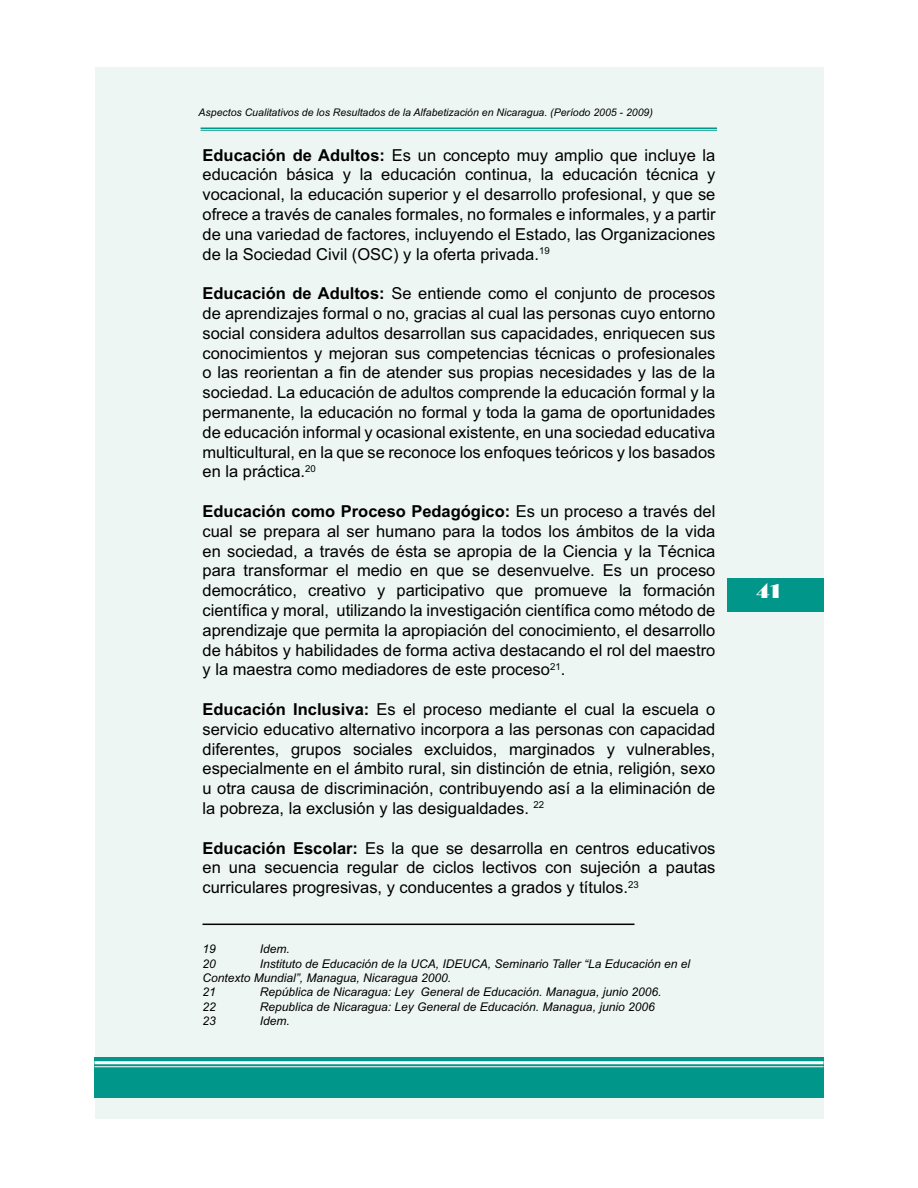
<style>
.page{position:relative;width:918px;height:1188px;background:#fff}
.page>*{position:absolute;margin:0;border:0;box-sizing:border-box;transform-origin:0 0}
.t1{font:21px "Broadway";color:#fff}
.t2{font:16.5px/19.8px "Arial";color:#000;text-align:justify}
.t3{font:italic 12px/14.4px "Arial";color:#000}
.t4{font:italic 10.5px "Arial";color:#000}
.s1{font-weight:700}
</style>
<div class="page">
<div style="left:95px;top:68px;width:729px;height:1051px;background:#eef6f4"></div>
<div style="left:94px;top:1058px;width:730px;height:40px;background:#00978a"></div>
<hr style="left:94px;top:1061px;width:730px;height:3px;background:#fff">
<hr style="left:94px;top:1066px;width:730px;height:1px;background:#fff">
<div style="left:727px;top:578px;width:97px;height:34px;background:#00978a"></div>
<hr style="left:201px;top:128px;width:516px;height:1px;background:#00978a">
<hr style="left:201px;top:130px;width:516px;height:1px;background:#00978a">
<hr style="left:202px;top:924px;width:433px;height:1px;background:#000">
<p class="t4" style="left:199px;top:108px;width:456px">Aspectos Cualitativos de los Resultados de la Alfabetización en Nicaragua. (Período 2005 - 2009)</p>
<p class="t2" style="left:203px;top:146px;width:515px"><span class="s1">Educación de Adultos:</span> Es un concepto muy amplio que incluye la educación básica y la educación continua, la educación técnica y vocacional, la educación superior y el desarrollo profesional, y que se ofrece a través de canales formales, no formales e informales, y a partir de una variedad de factores, incluyendo el Estado, las Organizaciones de la Sociedad Civil (OSC) y la oferta privada.<sup>19</sup></p>
<p class="t2" style="left:203px;top:285px;width:514px"><span class="s1">Educación de Adultos:</span> Se entiende como el conjunto de procesos de aprendizajes formal o no, gracias al cual las personas cuyo entorno social considera adultos desarrollan sus capacidades, enriquecen sus conocimientos y mejoran sus competencias técnicas o profesionales o las reorientan a fin de atender sus propias necesidades y las de la sociedad. La educación de adultos comprende la educación formal y la permanente, la educación no formal y toda la gama de oportunidades de educación informal y ocasional existente, en una sociedad educativa multicultural, en la que se reconoce los enfoques teóricos y los basados en la práctica.<sup>20</sup></p>
<p class="t2" style="left:203px;top:503px;width:514px"><span class="s1">Educación como Proceso Pedagógico:</span> Es un proceso a través del cual se prepara al ser humano para la todos los ámbitos de la vida en sociedad, a través de ésta se apropia de la Ciencia y la Técnica para transformar el medio en que se desenvuelve. Es un proceso democrático, creativo y participativo que promueve la formación científica y moral, utilizando la investigación científica como método de aprendizaje que permita la apropiación del conocimiento, el desarrollo de hábitos y habilidades de forma activa destacando el rol del maestro y la maestra como mediadores de este proceso<sup>21</sup>.</p>
<p class="t2" style="left:203px;top:701px;width:514px"><span class="s1">Educación Inclusiva:</span> Es el proceso mediante el cual la escuela o servicio educativo alternativo incorpora a las personas con capacidad diferentes, grupos sociales excluidos, marginados y vulnerables, especialmente en el ámbito rural, sin distinción de etnia, religión, sexo u otra causa de discriminación, contribuyendo así a la eliminación de la pobreza, la exclusión y las desigualdades. <sup>22</sup></p>
<p class="t2" style="left:203px;top:839px;width:514px"><span class="s1">Educación Escolar:</span> Es la que se desarrolla en centros educativos en una secuencia regular de ciclos lectivos con sujeción a pautas curriculares progresivas, y conducentes a grados y títulos.<sup>23</sup></p>
<p class="t3" style="left:203px;top:943px;width:15px">19</p>
<p class="t3" style="left:260px;top:943px;width:32px">Idem.</p>
<p class="t3" style="left:203px;top:957px;width:15px">20</p>
<p class="t3" style="left:203px;top:957px;width:489px;text-indent:57px">Instituto de Educación de la UCA, IDEUCA, Seminario Taller “La Educación en el<br>Contexto Mundial”, Managua, Nicaragua 2000.<br>21</p>
<p class="t3" style="left:260px;top:986px;width:403px">República de Nicaragua: Ley General de Educación. Managua, junio 2006.</p>
<p class="t3" style="left:203px;top:1000px;width:15px">22</p>
<p class="t3" style="left:260px;top:1000px;width:396px">Republica de Nicaragua: Ley General de Educación. Managua, junio 2006</p>
<p class="t3" style="left:203px;top:1015px;width:15px">23</p>
<p class="t3" style="left:260px;top:1015px;width:32px">Idem.</p>
<p class="t1" style="left:756px;top:578px;width:27px">41</p>
</div>
